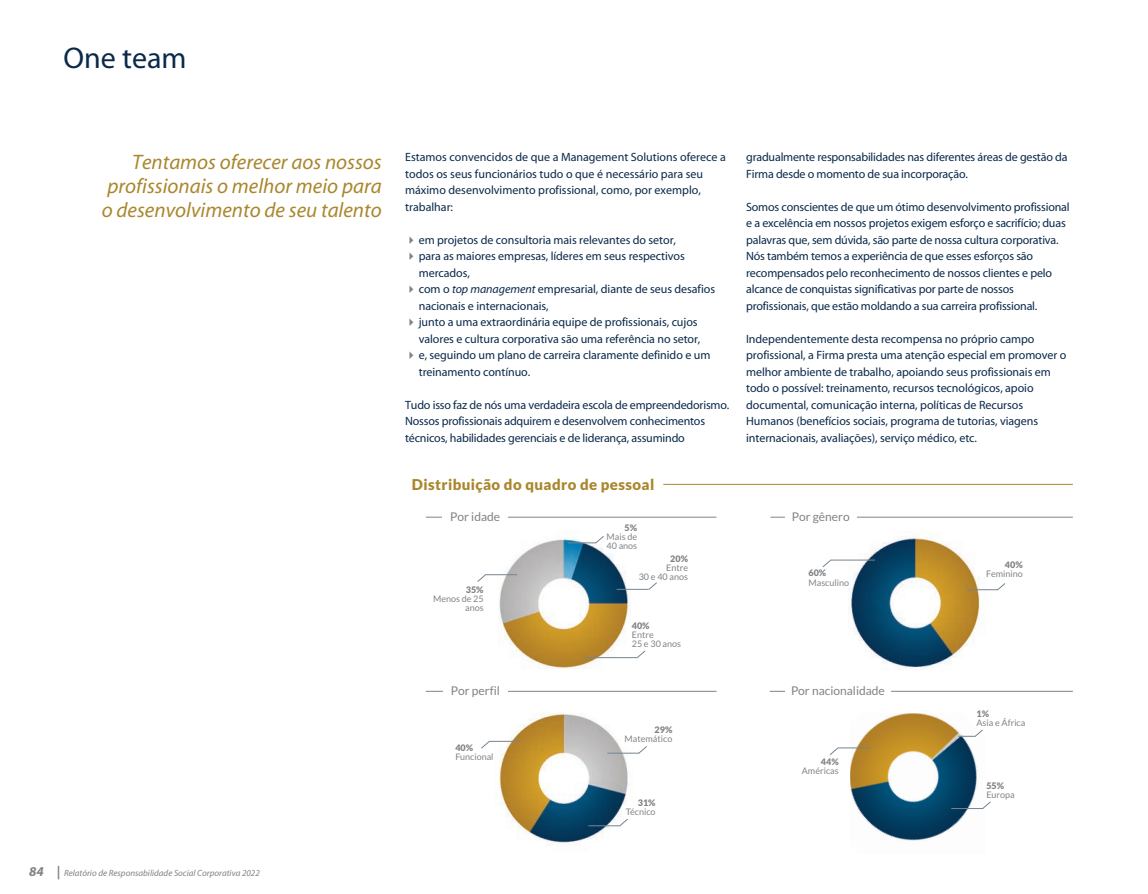
<style>
.page{position:relative;width:1148px;height:894px;background:#fff}
.page>*{position:absolute;margin:0;border:0;box-sizing:border-box;transform-origin:0 0}
.t1{font:30px "Myriad";color:#0a294a}
.t2{font:italic 21px/24px "Myriad";color:#aa872e;text-align:justify}
.t3{font:900 15px "Lato";letter-spacing:.025em;color:#aa872e}
.t4{font:12px/16.5px "Myriad";letter-spacing:-.005em;color:#0a294a}
.t5{font:12px "Lato";color:#808285}
.t6{font:9px/9px "Lato";color:#808285}
.t7{font:italic 9px "Myriad";color:#808285}
.t8{font:900 9px "Lato";color:#808285}
.s1{color:#808285}
.s2{font-style:italic}
.s3{font-weight:700;font-size:13.5px}
</style>
<div class="page">
<img style="left:498px;top:538px;width:132px;height:131px">
<img style="left:494px;top:713px;width:140px;height:133px">
<hr style="left:426px;top:517px;width:290px;height:1px;background:#808285">
<hr style="left:426px;top:691px;width:290px;height:1px;background:#808285">
<hr style="left:770px;top:517px;width:302px;height:1px;background:#808285">
<hr style="left:769px;top:691px;width:303px;height:1px;background:#808285">
<div style="left:443px;top:682px;width:64px;height:17px;background:#fff"></div>
<div style="left:785px;top:508px;width:71px;height:17px;background:#fff"></div>
<div style="left:785px;top:679px;width:105px;height:23px;background:#fff"></div>
<div style="left:442px;top:508px;width:65px;height:17px;background:#fff"></div>
<hr style="left:663px;top:484px;width:409px;height:1px;background:#aa872e">
<img style="left:848px;top:532px;width:140px;height:138px">
<img style="left:851px;top:713px;width:130px;height:128px">
<hr style="left:583px;top:657px;width:54px;height:1px;background:#76848f">
<svg style="left:636px;top:650px;width:10px;height:8px"></svg>
<hr style="left:485px;top:574px;width:32px;height:1px;background:#76848f">
<svg style="left:477px;top:574px;width:9px;height:8px"></svg>
<hr style="left:616px;top:588px;width:32px;height:1px;background:#76848f">
<svg style="left:647px;top:582px;width:10px;height:8px"></svg>
<svg style="left:567px;top:536px;width:37px;height:7px"></svg>
<hr style="left:965px;top:589px;width:32px;height:1px;background:#76848f">
<svg style="left:996px;top:583px;width:10px;height:8px"></svg>
<hr style="left:830px;top:559px;width:45px;height:1px;background:#76848f">
<svg style="left:822px;top:559px;width:9px;height:9px"></svg>
<hr style="left:951px;top:807px;width:32px;height:1px;background:#76848f">
<svg style="left:981px;top:801px;width:10px;height:8px"></svg>
<hr style="left:837px;top:747px;width:32px;height:1px;background:#76848f">
<svg style="left:829px;top:747px;width:9px;height:8px"></svg>
<svg style="left:958px;top:728px;width:25px;height:9px"></svg>
<hr style="left:607px;top:752px;width:32px;height:1px;background:#76848f">
<svg style="left:637px;top:746px;width:10px;height:8px"></svg>
<hr style="left:588px;top:825px;width:32px;height:1px;background:#76848f">
<svg style="left:618px;top:817px;width:10px;height:9px"></svg>
<hr style="left:489px;top:740px;width:31px;height:1px;background:#76848f">
<svg style="left:481px;top:740px;width:9px;height:9px"></svg>
<h1 class="t1" style="left:63px;top:43px;width:125px">One team</h1>
<h2 class="t2" style="left:102px;top:150px;width:281px;text-indent:30px">Tentamos oferecer aos nossos profissionais o melhor meio para o desenvolvimento de seu talento</h2>
<p class="t4" style="left:405px;top:149px;width:322px">Estamos convencidos de que a Management Solutions oferece a todos os seus funcionários tudo o que é necessário para seu máximo desenvolvimento profissional, como, por exemplo, trabalhar:</p>
<p class="t4" style="left:405px;top:232px;width:272px"><span class="s1">✔</span>em projetos de consultoria mais relevantes do setor,</p>
<p class="t4" style="left:419px;top:248px;width:268px;text-indent:-14px"><span class="s1">✔</span>para as maiores empresas, líderes em seus respectivos mercados,</p>
<p class="t4" style="left:419px;top:281px;width:298px;text-indent:-14px"><span class="s1">✔</span>com o <span class="s2">top management</span> empresarial, diante de seus desafios nacionais e internacionais,</p>
<p class="t4" style="left:405px;top:314px;width:297px;text-align:right"><span class="s1">✔</span>junto a uma extraordinária equipe de profissionais, cujos valores e cultura corporativa são uma referência no setor,</p>
<p class="t4" style="left:419px;top:347px;width:293px;text-indent:-14px"><span class="s1">✔</span>e, seguindo um plano de carreira claramente definido e um treinamento contínuo.</p>
<p class="t4" style="left:405px;top:397px;width:325px">Tudo isso faz de nós uma verdadeira escola de empreendedorismo.<br>Nossos profissionais adquirem e desenvolvem conhecimentos técnicos, habilidades gerenciais e de liderança, assumindo</p>
<p class="t3" style="left:412px;top:476px;width:244px">Distribuição do quadro de pessoal</p>
<p class="t5" style="left:450px;top:509px;width:51px">Por idade</p>
<p class="t8" style="left:624px;top:522px;width:14px">5%</p>
<p class="t6" style="left:606px;top:531px;width:32px">Mais de<br>40 anos</p>
<p class="t4" style="left:746px;top:149px;width:323px">gradualmente responsabilidades nas diferentes áreas de gestão da<br>Firma desde o momento de sua incorporação.</p>
<p class="t4" style="left:746px;top:199px;width:325px">Somos conscientes de que um ótimo desenvolvimento profissional e a excelência em nossos projetos exigem esforço e sacrifício; duas palavras que, sem dúvida, são parte de nossa cultura corporativa.<br>Nós também temos a experiência de que esses esforços são recompensados pelo reconhecimento de nossos clientes e pelo alcance de conquistas significativas por parte de nossos profissionais, que estão moldando a sua carreira profissional.</p>
<p class="t4" style="left:746px;top:331px;width:322px">Independentemente desta recompensa no próprio campo profissional, a Firma presta uma atenção especial em promover o melhor ambiente de trabalho, apoiando seus profissionais em todo o possível: treinamento, recursos tecnológicos, apoio documental, comunicação interna, políticas de Recursos Humanos (benefícios sociais, programa de tutorias, viagens internacionais, avaliações), serviço médico, etc.</p>
<p class="t5" style="left:791px;top:509px;width:59px">Por gênero</p>
<p class="t7" style="left:29px;top:867px;width:232px"><span class="s3">84 |</span> Relatório de Responsabilidade Social Corporativa 2022</p>
<p class="t8" style="left:466px;top:585px;width:19px">35%</p>
<p class="t6" style="left:433px;top:594px;width:52px;text-align:right">Menos de 25 anos</p>
<p class="t5" style="left:451px;top:683px;width:50px">Por perfil</p>
<p class="t8" style="left:455px;top:742px;width:19px">40%</p>
<p class="t6" style="left:455px;top:752px;width:40px">Funcional</p>
<p class="t8" style="left:670px;top:554px;width:19px">20%</p>
<p class="t6" style="left:638px;top:563px;width:51px;text-align:right">Entre<br>30 e 40 anos</p>
<p class="t8" style="left:808px;top:568px;width:19px">60%</p>
<p class="t6" style="left:808px;top:577px;width:42px">Masculino</p>
<p class="t8" style="left:631px;top:620px;width:19px">40%</p>
<p class="t6" style="left:631px;top:630px;width:51px">Entre<br>25 e 30 anos</p>
<p class="t8" style="left:654px;top:724px;width:19px">29%</p>
<p class="t6" style="left:624px;top:734px;width:49px">Matemático</p>
<p class="t8" style="left:637px;top:797px;width:19px">31%</p>
<p class="t6" style="left:625px;top:807px;width:31px">Técnico</p>
<p class="t5" style="left:791px;top:683px;width:95px">Por nacionalidade</p>
<p class="t8" style="left:820px;top:756px;width:19px">44%</p>
<p class="t6" style="left:801px;top:766px;width:38px">Américas</p>
<p class="t8" style="left:1004px;top:559px;width:19px">40%</p>
<p class="t6" style="left:986px;top:569px;width:38px">Feminino</p>
<p class="t8" style="left:976px;top:708px;width:14px">1%</p>
<p class="t6" style="left:976px;top:718px;width:50px">Asia e África</p>
<p class="t8" style="left:986px;top:780px;width:19px">55%</p>
<p class="t6" style="left:986px;top:790px;width:30px">Europa</p>
</div>
